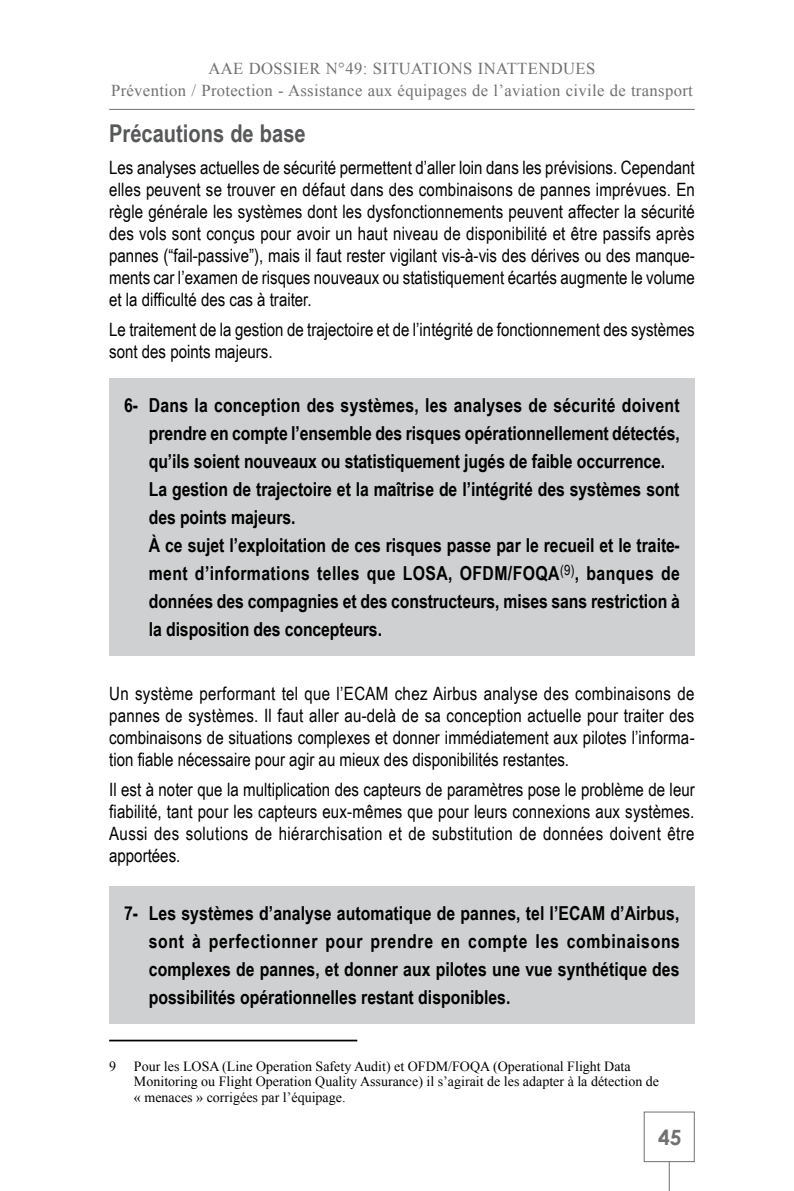
<style>
.page{position:relative;width:794px;height:1191px;background:#fff}
.page>*{position:absolute;margin:0;border:0;box-sizing:border-box;transform-origin:0 0}
.t1{font:700 24.5px "Arial Narrow";color:#57585a}
.t2{font:700 21px "Century Gothic";color:#6f7072}
.t3{font:700 19.25px/28px "Arial Narrow";letter-spacing:-.005em;color:#000}
.t4{font:18.38px/22.1px "Arial Narrow";color:#000;text-align:justify}
.t5{font:16.62px/22.8px "Times New Roman";letter-spacing:.02em;color:#6f7072;text-align:center}
.t6{font:14px/15.4px "Times New Roman";color:#000}
</style>
<div class="page">
<div style="left:644px;top:1111px;width:50px;height:51px;border:1px solid #6f7072"></div>
<svg style="left:669px;top:1162px;width:1px;height:29px"></svg>
<hr style="left:109px;top:109px;width:585px;height:1px;background:#6f7072">
<div style="left:109px;top:378px;width:585px;height:277px;background:#cfd0d1"></div>
<div style="left:109px;top:886px;width:585px;height:138px;background:#cfd0d1"></div>
<hr style="left:109px;top:1039px;width:248px;height:2px;background:#000">
<p class="t5" style="left:111px;top:58px;width:583px">AAE DOSSIER N°49: SITUATIONS INATTENDUES<br>Prévention / Protection - Assistance aux équipages de l’aviation civile de transport</p>
<h1 class="t1" style="left:109px;top:124px;width:198px">Précautions de base</h1>
<p class="t4" style="left:109px;top:158px;width:587px">Les analyses actuelles de sécurité permettent d’aller loin dans les prévisions. Cependant elles peuvent se trouver en défaut dans des combinaisons de pannes imprévues. En règle générale les systèmes dont les dysfonctionnements peuvent affecter la sécurité des vols sont conçus pour avoir un haut niveau de disponibilité et être passifs après pannes (“fail-passive”), mais il faut rester vigilant vis-à-vis des dérives ou des manque&shy;ments car l’examen de risques nouveaux ou statistiquement écartés augmente le volume et la difficulté des cas à traiter.</p>
<p class="t4" style="left:109px;top:320px;width:587px">Le traitement de la gestion de trajectoire et de l’intégrité de fonctionnement des systèmes sont des points majeurs.</p>
<p class="t3" style="left:149px;top:392px;width:532px;text-indent:-25px">6- Dans la conception des systèmes, les analyses de sécurité doivent prendre en compte l’ensemble des risques opérationnellement détectés, qu’ils soient nouveaux ou statistiquement jugés de faible occurrence.<br>La gestion de trajectoire et la maîtrise de l’intégrité des systèmes sont des points majeurs.<br>À ce sujet l’exploitation de ces risques passe par le recueil et le traite&shy;ment d’informations telles que LOSA, OFDM/FOQA<sup>(9)</sup>, banques de données des compagnies et des constructeurs, mises sans restriction à la disposition des concepteurs.</p>
<p class="t4" style="left:109px;top:684px;width:587px">Un système performant tel que l’ECAM chez Airbus analyse des combinaisons de pannes de systèmes. Il faut aller au-delà de sa conception actuelle pour traiter des combinaisons de situations complexes et donner immédiatement aux pilotes l’informa&shy;tion fiable nécessaire pour agir au mieux des disponibilités restantes.</p>
<p class="t4" style="left:109px;top:779px;width:587px">Il est à noter que la multiplication des capteurs de paramètres pose le problème de leur fiabilité, tant pour les capteurs eux-mêmes que pour leurs connexions aux systèmes.<br>Aussi des solutions de hiérarchisation et de substitution de données doivent être apportées.</p>
<p class="t3" style="left:149px;top:901px;width:532px;text-align:justify;text-indent:-25px">7- Les systèmes d’analyse automatique de pannes, tel l’ECAM d’Airbus, sont à perfectionner pour prendre en compte les combinaisons complexes de pannes, et donner aux pilotes une vue synthétique des possibilités opérationnelles restant disponibles.</p>
<p class="t6" style="left:109px;top:1059px;width:8px">9</p>
<p class="t6" style="left:134px;top:1059px;width:526px">Pour les LOSA (Line Operation Safety Audit) et OFDM/FOQA (Operational Flight Data<br>Monitoring ou Flight Operation Quality Assurance) il s’agirait de les adapter à la détection de « menaces » corrigées par l’équipage.</p>
<p class="t2" style="left:658px;top:1127px;width:25px">45</p>
</div>
